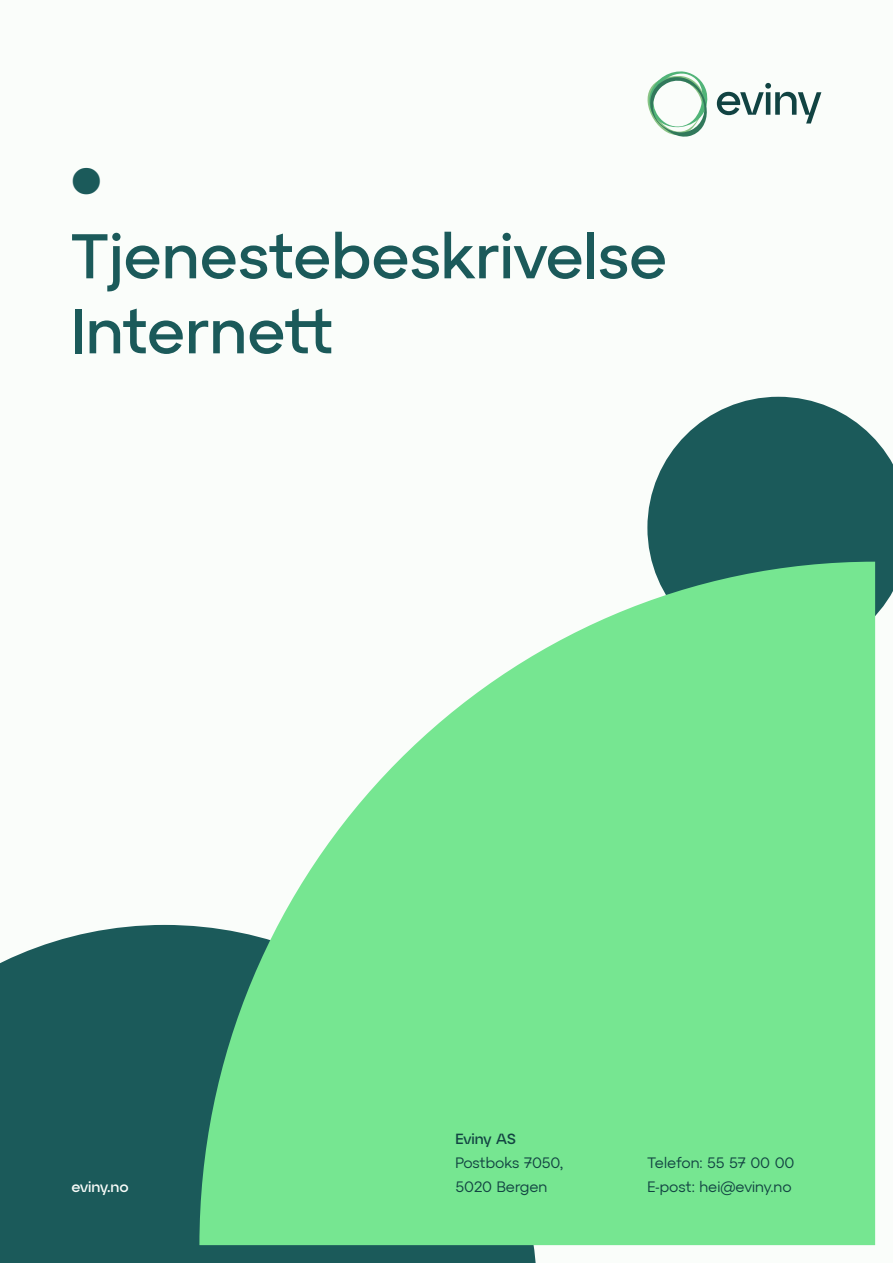
<style>
.page{position:relative;width:893px;height:1263px;background:#fafdfa}
.page>*{position:absolute;margin:0;border:0;box-sizing:border-box;transform-origin:0 0}
.t1{font:500 63px "Atyp Text";color:#1b5a5a}
.t2{font:500 37.5px "Atyp Display";color:#1b5a5a}
.t3{font:15px "Atyp Text";letter-spacing:-.005em;color:#124442}
.t4{font:500 15px "Atyp Display";color:#fafdfa}
.t5{font:500 15px "Atyp Display";letter-spacing:-.01em;color:#124442}
</style>
<div class="page">
<svg style="left:647px;top:397px;width:246px;height:262px;fill:#1b5a5a"></svg>
<div style="left:0;top:925px;width:537px;height:338px;background:#1b5a5a"></div>
<svg style="left:717px;top:83px;width:104px;height:41px"></svg>
<svg style="left:648px;top:71px;width:60px;height:66px"></svg>
<svg style="left:199px;top:562px;width:676px;height:683px;fill:#76e691"></svg>
<p class="t2" style="left:71px;top:152px;width:31px">●</p>
<p class="t1" style="left:71px;top:208px;width:597px">Tjenestebeskrivelse</p>
<p class="t1" style="left:71px;top:283px;width:264px">Internett</p>
<p class="t4" style="left:71px;top:1175px;width:59px">eviny.no</p>
<p class="t5" style="left:455px;top:1127px;width:62px">Eviny AS</p>
<p class="t3" style="left:455px;top:1151px;width:109px">Postboks 7050,</p>
<p class="t3" style="left:455px;top:1175px;width:93px">5020 Bergen</p>
<p class="t3" style="left:647px;top:1151px;width:148px">Telefon: 55 57 00 00</p>
<p class="t3" style="left:647px;top:1175px;width:146px">E-post: hei@eviny.no</p>
</div>
